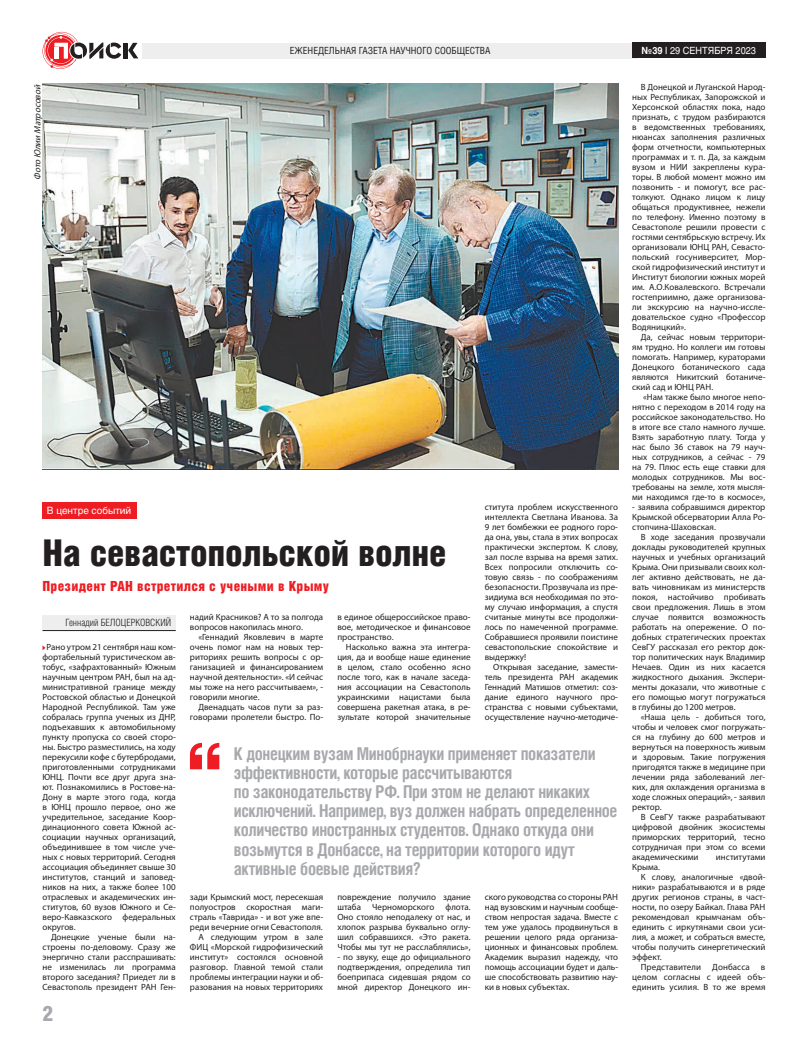
<style>
.page{position:relative;width:808px;height:1049px;background:#fff}
.page>*{position:absolute;margin:0;border:0;box-sizing:border-box;transform-origin:0 0}
.t1{font:37px "Helios Cond Black C";letter-spacing:-.01em;color:#231f20}
.t2{font:21.1px "Helios Cond Black C";color:#a8a9ad}
.t3{font:700 17.7px/19.2px "Helios Cond C";letter-spacing:-.02em;color:#a8a9ad;scale:.96 1}
.t4{font:14px "Helios Cond Black C";letter-spacing:.02em;color:#ee1d23}
.t5{font:10px "Helios Cond Light C";color:#231f20}
.t6{font:10px "Helios C";color:#fff}
.t7{font:9.8px "Helios Cond C";color:#231f20}
.t8{font:9.8px "Helios C";color:#fff;scale:.93 1}
.t9{font:9px/10px "Myriad Pro";color:#231f20;text-align:justify}
.t10{font:italic 9px "Myriad Pro";color:#231f20}
.s1{font-weight:700}
</style>
<div class="page">
<hr style="left:124px;top:43px;width:4px;height:15px;background:#231f20">
<svg style="left:128px;top:43px;width:10px;height:15px"></svg>
<svg style="left:43px;top:32px;width:78px;height:37px"></svg>
<div style="left:142px;top:43px;width:496px;height:16px;background:#eeeeef"></div>
<div style="left:632px;top:43px;width:133px;height:15px;background:#231f20"></div>
<div style="left:43px;top:615px;width:133px;height:15px;background:#eeeeef"></div>
<hr style="left:43px;top:630px;width:133px;height:1px;background:#231f20">
<div style="left:43px;top:503px;width:94px;height:16px;background:#ee1d23"></div>
<svg style="left:190px;top:743px;width:29px;height:26px"></svg>
<img style="left:43px;top:84px;width:575px;height:385px">
<p class="t7" style="left:290px;top:45px;width:202px">ЕЖЕНЕДЕЛЬНАЯ ГАЗЕТА НАУЧНОГО СООБЩЕСТВА</p>
<p class="t8" style="left:641px;top:44px;width:125px"><span class="s1">№39</span> I 29 СЕНТЯБРЯ 2023</p>
<p class="t10" style="left:32px;top:180px;width:96px;rotate:-90deg">Фото Юлии Матросовой</p>
<p class="t9" style="left:485px;top:502px;width:135px">ститута проблем искусственного интеллекта Светлана Иванова. За 9 лет бомбежки ее родного горо&shy;да она, увы, стала в этих вопросах практически экспертом. К слову, зал после взрыва на время затих.<br>Всех попросили отключить со&shy;товую связь - по соображениям безопасности. Прозвучала из пре&shy;зидиума вся необходимая по это&shy;му случаю информация, а спустя считаные минуты все продолжи&shy;лось по намеченной программе.<br>Собравшиеся проявили поистине севастопольские спокойствие и выдержку!</p>
<p class="t9" style="left:485px;top:662px;width:135px;text-indent:9px">Открывая заседание, замести&shy;тель президента РАН академик Геннадий Матишов отметил: соз&shy;дание единого научного про&shy;странства с новыми субъектами, осуществление научно-методиче-</p>
<p class="t6" style="left:47px;top:504px;width:86px">В центре событий</p>
<h1 class="t1" style="left:43px;top:532px;width:405px">На севастопольской волне</h1>
<h3 class="t4" style="left:43px;top:578px;width:288px">Президент РАН встретился с учеными в Крыму</h3>
<p class="t9" style="left:337px;top:612px;width:135px">в единое общероссийское право&shy;вое, методическое и финансовое пространство.</p>
<p class="t9" style="left:337px;top:642px;width:135px;text-indent:9px">Насколько важна эта интегра&shy;ция, да и вообще наше единение в целом, стало особенно ясно после того, как в начале заседа&shy;ния ассоциации на Севастополь украинскими нацистами была совершена ракетная атака, в ре&shy;зультате которой значительные</p>
<p class="t9" style="left:190px;top:612px;width:135px">надий Красников? А то за полгода вопросов накопилась много.</p>
<p class="t9" style="left:190px;top:632px;width:135px;text-indent:9px">«Геннадий Яковлевич в марте очень помог нам на новых тер&shy;риториях решить вопросы с ор&shy;ганизацией и финансированием научной деятельности». «И сейчас мы тоже на него рассчитываем», - говорили многие.</p>
<p class="t9" style="left:190px;top:702px;width:135px;text-align:right">Двенадцать часов пути за раз&shy;говорами пролетели быстро. По-</p>
<p class="t5" style="left:66px;top:617px;width:107px">Геннадий БЕЛОЦЕРКОВСКИЙ</p>
<p class="t9" style="left:43px;top:642px;width:135px;text-indent:4px">Рано утром 21 сентября наш ком&shy;фортабельный туристическом ав&shy;тобус, «зафрахтованный» Южным научным центром РАН, был на ад&shy;министративной границе между Ростовской областью и Донецкой Народной Республикой. Там уже собралась группа ученых из ДНР, подъехавших к автомобильному пункту пропуска со своей сторо&shy;ны. Быстро разместились, на ходу перекусили кофе с бутербродами, приготовленными сотрудниками ЮНЦ. Почти все друг друга зна&shy;ют. Познакомились в Ростове-на-Дону в марте этого года, когда в ЮНЦ прошло первое, оно же учредительное, заседание Коор&shy;динационного совета Южной ас&shy;социации научных организаций, объединившее в том числе уче&shy;ных с новых территорий. Сегодня ассоциация объединяет свыше 30 институтов, станций и заповед&shy;ников на них, а также более 100 отраслевых и академических ин&shy;ститутов, 60 вузов Южного и Се&shy;веро-Кавказского федеральных округов.</p>
<p class="t9" style="left:43px;top:932px;width:135px;text-indent:9px">Донецкие ученые были на&shy;строены по-деловому. Сразу же энергично стали расспрашивать: не изменилась ли программа второго заседания? Приедет ли в Севастополь президент РАН Ген-</p>
<p class="t3" style="left:234px;top:743px;width:401px">К донецким вузам Минобрнауки применяет показатели эффективности, которые рассчитываются<br>по законодательству РФ. При этом не делают никаких исключений. Например, вуз должен набрать определенное количество иностранных студентов. Однако откуда они возьмутся в Донбассе, на территории которого идут активные боевые действия?</p>
<p class="t9" style="left:485px;top:892px;width:135px">ского руководства со стороны РАН над вузовским и научным сообще&shy;ством непростая задача. Вместе с тем уже удалось продвинуться в решении целого ряда организа&shy;ционных и финансовых проблем.<br>Академик выразил надежду, что помощь ассоциации будет и даль&shy;ше способствовать развитию нау&shy;ки в новых субъектах.</p>
<p class="t9" style="left:190px;top:892px;width:135px;text-align:right">зади Крымский мост, пересекшая полуостров скоростная маги&shy;страль «Таврида» - и вот уже впе&shy;реди вечерние огни Севастополя.<br>А следующим утром в зале<br>ФИЦ «Морской гидрофизический институт» состоялся основной разговор. Главной темой стали проблемы интеграции науки и об&shy;разования на новых территориях</p>
<p class="t9" style="left:337px;top:892px;width:135px">повреждение получило здание штаба Черноморского флота.<br>Оно стояло неподалеку от нас, и хлопок разрыва буквально оглу&shy;шил собравшихся. «Это ракета.<br>Чтобы мы тут не расслаблялись»,</p>
<p class="t9" style="left:337px;top:952px;width:135px">- по звуку, еще до официального подтверждения, определила тип боеприпаса сидевшая рядом со мной директор Донецкого ин-</p>
<h2 class="t2" style="left:43px;top:1001px;width:12px">2</h2>
<p class="t9" style="left:632px;top:82px;width:135px;text-indent:9px">В Донецкой и Луганской Народ&shy;ных Республиках, Запорожской и Херсонской областях пока, надо признать, с трудом разбираются в ведомственных требованиях, нюансах заполнения различных форм отчетности, компьютерных программах и т. п. Да, за каждым вузом и НИИ закреплены кура&shy;торы. В любой момент можно им позвонить - и помогут, все рас&shy;толкуют. Однако лицом к лицу общаться продуктивнее, нежели по телефону. Именно поэтому в Севастополе решили провести с гостями сентябрьскую встречу. Их организовали ЮНЦ РАН, Севасто&shy;польский госуниверситет, Мор&shy;ской гидрофизический институт и Институт биологии южных морей им. А.О.Ковалевского. Встречали гостеприимно, даже организова&shy;ли экскурсию на научно-иссле&shy;довательское судно «Профессор Водяницкий».</p>
<p class="t9" style="left:632px;top:332px;width:135px;text-indent:9px">Да, сейчас новым территори&shy;ям трудно. Но коллеги им готовы помогать. Например, кураторами Донецкого ботанического сада являются Никитский ботаниче&shy;ский сад и ЮНЦ РАН.</p>
<p class="t9" style="left:632px;top:392px;width:135px;text-indent:11px">«Нам также было многое непо&shy;нятно с переходом в 2014 году на российское законодательство. Но в итоге все стало намного лучше.<br>Взять заработную плату. Тогда у нас было 36 ставок на 79 науч&shy;ных сотрудников, а сейчас - 79 на 79. Плюс есть еще ставки для молодых сотрудников. Мы вос&shy;требованы на земле, хотя мысля&shy;ми находимся где-то в космосе»,</p>
<p class="t9" style="left:632px;top:502px;width:135px">- заявила собравшимся директор Крымской обсерватории Алла Ро&shy;стопчина-Шаховская.</p>
<p class="t9" style="left:632px;top:532px;width:135px;text-indent:9px">В ходе заседания прозвучали доклады руководителей крупных научных и учебных организаций Крыма. Они призывали своих кол&shy;лег активно действовать, не да&shy;вать чиновникам из министерств покоя, настойчиво пробивать свои предложения. Лишь в этом случае появится возможность работать на опережение. О по&shy;добных стратегических проектах СевГУ рассказал его ректор док&shy;тор политических наук Владимир Нечаев. Один из них касается жидкостного дыхания. Экспери&shy;менты доказали, что животные с его помощью могут погружаться в глубины до 1200 метров.</p>
<p class="t9" style="left:632px;top:712px;width:135px;text-indent:9px">«Наша цель - добиться того, чтобы и человек смог погружать&shy;ся на глубину до 600 метров и вернуться на поверхность живым и здоровым. Такие погружения пригодятся также в медицине при лечении ряда заболеваний лег&shy;ких, для охлаждения организма в ходе сложных операций», - заявил ректор.</p>
<p class="t9" style="left:632px;top:812px;width:135px;text-indent:9px">В СевГУ также разрабатывают цифровой двойник экосистемы приморских территорий, тесно сотрудничая при этом со всеми академическими</p>
<p class="t9" style="left:716px;top:852px;width:51px">институтами</p>
<p class="t9" style="left:632px;top:862px;width:29px">Крыма.</p>
<p class="t9" style="left:641px;top:872px;width:126px">К слову, аналогичные «двой-</p>
<p class="t9" style="left:632px;top:882px;width:135px">ники» разрабатываются и в ряде</p>
<p class="t9" style="left:632px;top:892px;width:135px">других регионов страны, в част-</p>
<p class="t9" style="left:632px;top:902px;width:135px">ности, по озеру Байкал. Глава РАН</p>
<p class="t9" style="left:632px;top:912px;width:135px">рекомендовал крымчанам объ-</p>
<p class="t9" style="left:632px;top:922px;width:135px">единить с иркутянами свои уси-</p>
<p class="t9" style="left:632px;top:932px;width:135px">лия, а может, и собраться вместе,</p>
<p class="t9" style="left:632px;top:942px;width:135px">чтобы получить синергетический</p>
<p class="t9" style="left:632px;top:952px;width:31px">эффект.</p>
<p class="t9" style="left:641px;top:962px;width:126px">Представители Донбасса в</p>
<p class="t9" style="left:632px;top:972px;width:135px">целом согласны с идеей объ-</p>
<p class="t9" style="left:632px;top:982px;width:135px">единить усилия. В то же время</p>
</div>
